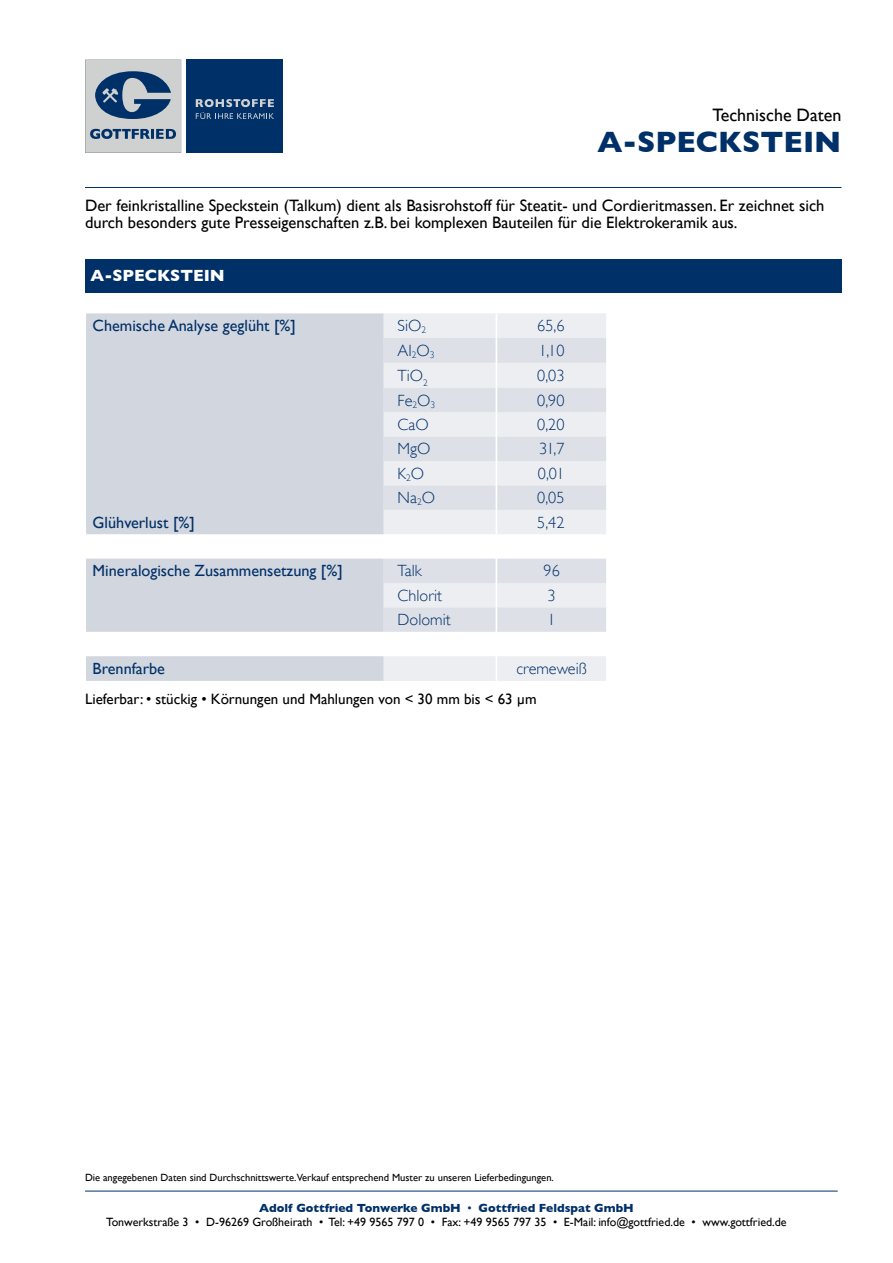
<style>
.page{position:relative;width:893px;height:1263px;background:#fff}
.page>*{position:absolute;margin:0;border:0;box-sizing:border-box;transform-origin:0 0}
.t1{font:700 30px "Gill Sans";color:#003068}
.t2{font:18px "Gill Sans";color:#000}
.t3{font:16.5px/16.5px "Gill Sans";color:#000}
.t4{font:700 16.5px "Gill Sans";color:#fff}
.t5{font:300 16.2px "Gill Sans";color:#003068}
.t6{font:16.2px "Gill Sans";color:#003068}
.t7{font:15px "Gill Sans";color:#000}
.t8{font:12px/14.4px "Gill Sans";color:#000;text-align:center}
.t9{font:10.5px "Gill Sans";color:#000}
.s1{font-weight:700;color:#003068}
.s2{color:#003068}
</style>
<div class="page">
<hr style="left:85px;top:1191px;width:753px;height:1px;background:#003068">
<svg style="left:85px;top:60px;width:96px;height:93px"></svg>
<div style="left:187px;top:60px;width:96px;height:93px;background:#003068"></div>
<svg style="left:196px;top:99px;width:78px;height:20px"></svg>
<hr style="left:85px;top:187px;width:756px;height:1px;background:#003068">
<div style="left:85px;top:259px;width:756px;height:34px;background:#003068"></div>
<svg style="left:86px;top:313px;width:298px;height:368px;fill:#d2d6de"></svg>
<svg style="left:384px;top:313px;width:222px;height:368px;fill:#edeef2"></svg>
<svg style="left:384px;top:338px;width:222px;height:294px"></svg>
<svg style="left:496px;top:313px;width:1px;height:368px"></svg>
<p class="t2" style="left:713px;top:104px;width:130px">Technische Daten</p>
<h1 class="t1" style="left:597px;top:125px;width:245px">A-SPECKSTEIN</h1>
<p class="t3" style="left:85px;top:197px;width:741px">Der feinkristalline Speckstein (Talkum) dient als Basisrohstoff für Steatit- und Cordieritmassen. Er zeichnet sich durch besonders gute Presseigenschaften z.B. bei komplexen Bauteilen für die Elektrokeramik aus.</p>
<p class="t4" style="left:91px;top:266px;width:136px">A-SPECKSTEIN</p>
<p class="t6" style="left:93px;top:316px;width:205px">Chemische Analyse geglüht [%]</p>
<p class="t5" style="left:398px;top:316px;width:30px">SiO<sub>2</sub></p>
<p class="t5" style="left:537px;top:316px;width:29px">65,6</p>
<p class="t5" style="left:398px;top:341px;width:38px">AI<sub>2</sub>O<sub>3</sub></p>
<p class="t5" style="left:539px;top:341px;width:27px">1,10</p>
<p class="t5" style="left:398px;top:366px;width:32px">TiO<sub>2</sub></p>
<p class="t5" style="left:537px;top:366px;width:29px">0,03</p>
<p class="t5" style="left:398px;top:391px;width:39px">Fe<sub>2</sub>O<sub>3</sub></p>
<p class="t5" style="left:537px;top:391px;width:29px">0,90</p>
<p class="t5" style="left:398px;top:415px;width:33px">CaO</p>
<p class="t5" style="left:537px;top:415px;width:29px">0,20</p>
<p class="t5" style="left:398px;top:440px;width:34px">MgO</p>
<p class="t5" style="left:539px;top:440px;width:27px">31,7</p>
<p class="t5" style="left:398px;top:464px;width:28px">K<sub>2</sub>O</p>
<p class="t5" style="left:538px;top:464px;width:28px">0,01</p>
<p class="t5" style="left:398px;top:488px;width:39px">Na<sub>2</sub>O</p>
<p class="t5" style="left:537px;top:488px;width:29px">0,05</p>
<p class="t6" style="left:93px;top:512px;width:104px">Glühverlust [%]</p>
<p class="t5" style="left:537px;top:513px;width:29px">5,42</p>
<p class="t6" style="left:93px;top:561px;width:252px">Mineralogische Zusammensetzung [%]</p>
<p class="t5" style="left:398px;top:562px;width:26px">Talk</p>
<p class="t5" style="left:544px;top:562px;width:18px">96</p>
<p class="t5" style="left:398px;top:586px;width:46px">Chlorit</p>
<p class="t5" style="left:548px;top:586px;width:10px">3</p>
<p class="t5" style="left:398px;top:610px;width:55px">Dolomit</p>
<p class="t5" style="left:548px;top:610px;width:10px">1</p>
<p class="t6" style="left:93px;top:659px;width:74px">Brennfarbe</p>
<p class="t5" style="left:517px;top:659px;width:72px">cremeweiß</p>
<p class="t7" style="left:85px;top:690px;width:453px">Lieferbar: • stückig • Körnungen und Mahlungen von &lt; 30 mm bis &lt; 63 µm</p>
<p class="t9" style="left:85px;top:1171px;width:470px">Die angegebenen Daten sind Durchschnittswerte.Verkauf entsprechend Muster zu unseren Lieferbedingungen.</p>
<p class="t8" style="left:106px;top:1200px;width:682px"><span class="s1">Adolf Gottfried Tonwerke GmbH</span> <span class="s2">•</span> <span class="s1">Gottfried Feldspat GmbH<br></span>Tonwerkstraße 3 • D-96269 Großheirath • Tel: +49 9565 797 0 • Fax: +49 9565 797 35 • E-Mail: info@gottfried.de • www.gottfried.de</p>
</div>
